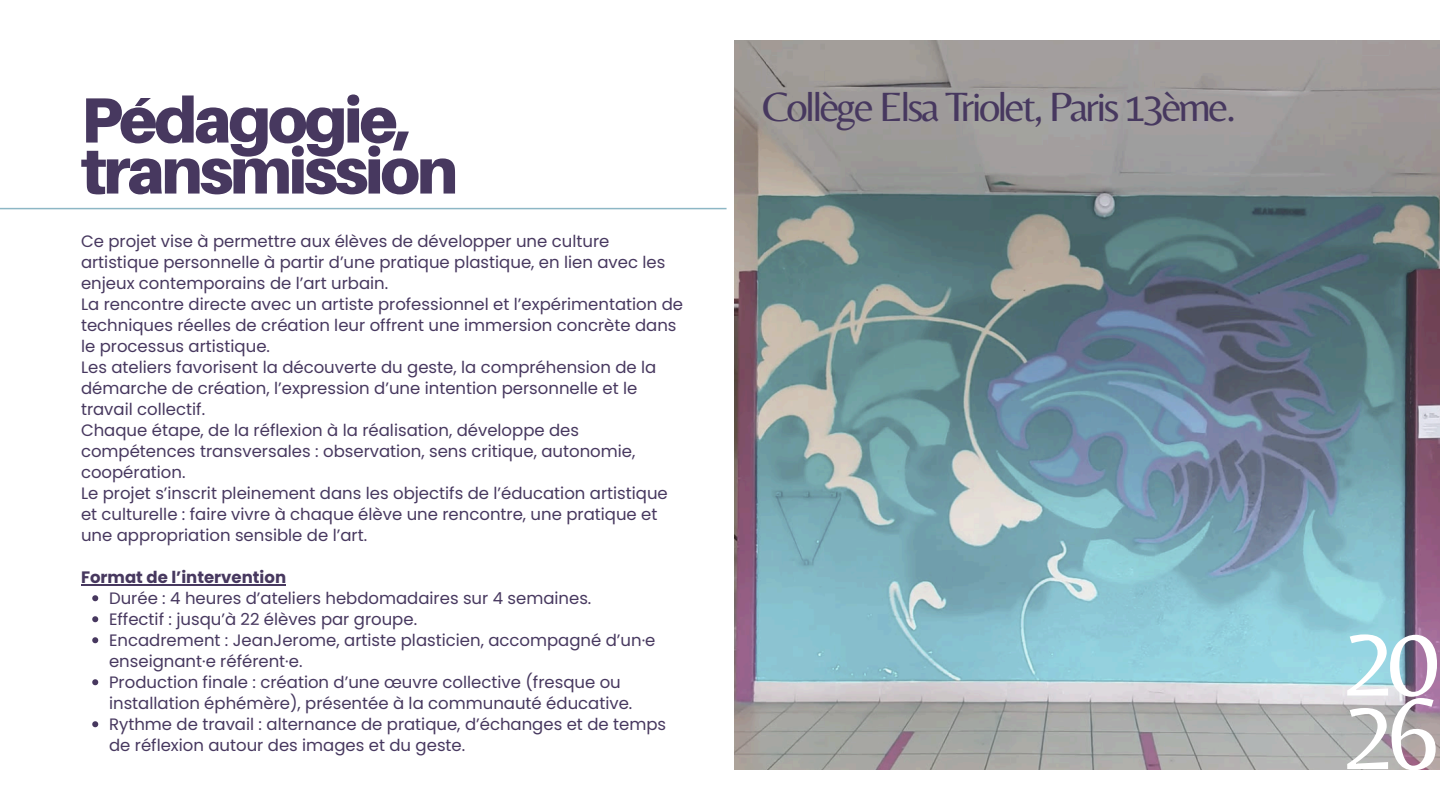
<style>
.page{position:relative;width:1440px;height:810px;background:#fff}
.page>*{position:absolute;margin:0;border:0;box-sizing:border-box;transform-origin:0 0}
.t1{font:105.3px "Belleza";color:#fff}
.t2{font:900 64px/51px "Aileron";letter-spacing:-.05em;color:#47385f}
.t3{font:42.6px "Belleza";letter-spacing:-.065em;color:#47385f}
.t4{font:16.5px/21px "Poppins";color:#47385f}
.t5{font:700 16.5px "Poppins";color:#47385f}
</style>
<div class="page">
<img style="left:734px;top:40px;width:706px;height:729px">
<hr style="left:0;top:208px;width:727px;height:1px;background:#8db7c5">
<hr style="left:81px;top:584px;width:20px;height:2px;background:#47385f">
<hr style="left:101px;top:584px;width:185px;height:2px;background:#47385f">
<svg style="left:92px;top:595px;width:6px;height:6px"></svg>
<svg style="left:92px;top:616px;width:6px;height:6px"></svg>
<svg style="left:92px;top:637px;width:6px;height:6px"></svg>
<svg style="left:92px;top:679px;width:6px;height:6px"></svg>
<svg style="left:92px;top:721px;width:6px;height:6px"></svg>
<p class="t2" style="left:81px;top:93px;width:379px">Pédagogie, transmission</p>
<p class="t3" style="left:762px;top:81px;width:476px">Collège Elsa Triolet, Paris 13ème.</p>
<p class="t4" style="left:81px;top:230px;width:586px">Ce projet vise à permettre aux élèves de développer une culture artistique personnelle à partir d’une pratique plastique, en lien avec les enjeux contemporains de l’art urbain.</p>
<p class="t4" style="left:81px;top:293px;width:604px">La rencontre directe avec un artiste professionnel et l’expérimentation de techniques réelles de création leur offrent une immersion concrète dans le processus artistique.</p>
<p class="t4" style="left:81px;top:356px;width:577px">Les ateliers favorisent la découverte du geste, la compréhension de la démarche de création, l’expression d’une intention personnelle et le travail collectif.</p>
<p class="t4" style="left:81px;top:419px;width:556px">Chaque étape, de la réflexion à la réalisation, développe des compétences transversales : observation, sens critique, autonomie, coopération.</p>
<p class="t4" style="left:81px;top:482px;width:588px">Le projet s’inscrit pleinement dans les objectifs de l’éducation artistique et culturelle : faire vivre à chaque élève une rencontre, une pratique et une appropriation sensible de l’art.</p>
<p class="t5" style="left:81px;top:565px;width:207px">Format de l’intervention</p>
<p class="t4" style="left:109px;top:587px;width:484px">Durée : 4 heures d’ateliers hebdomadaires sur 4 semaines.</p>
<p class="t4" style="left:109px;top:608px;width:310px">Effectif : jusqu’à 22 élèves par groupe.</p>
<p class="t4" style="left:109px;top:629px;width:548px">Encadrement : JeanJerome, artiste plasticien, accompagné d’un·e enseignant·e référent·e.</p>
<p class="t4" style="left:109px;top:671px;width:525px">Production finale : création d’une œuvre collective (fresque ou installation éphémère), présentée à la communauté éducative.</p>
<p class="t4" style="left:109px;top:713px;width:559px">Rythme de travail : alternance de pratique, d’échanges et de temps de réflexion autour des images et du geste.</p>
<h1 class="t1" style="left:1341px;top:598px;width:100px">20</h1>
<h1 class="t1" style="left:1341px;top:671px;width:100px">26</h1>
</div>
